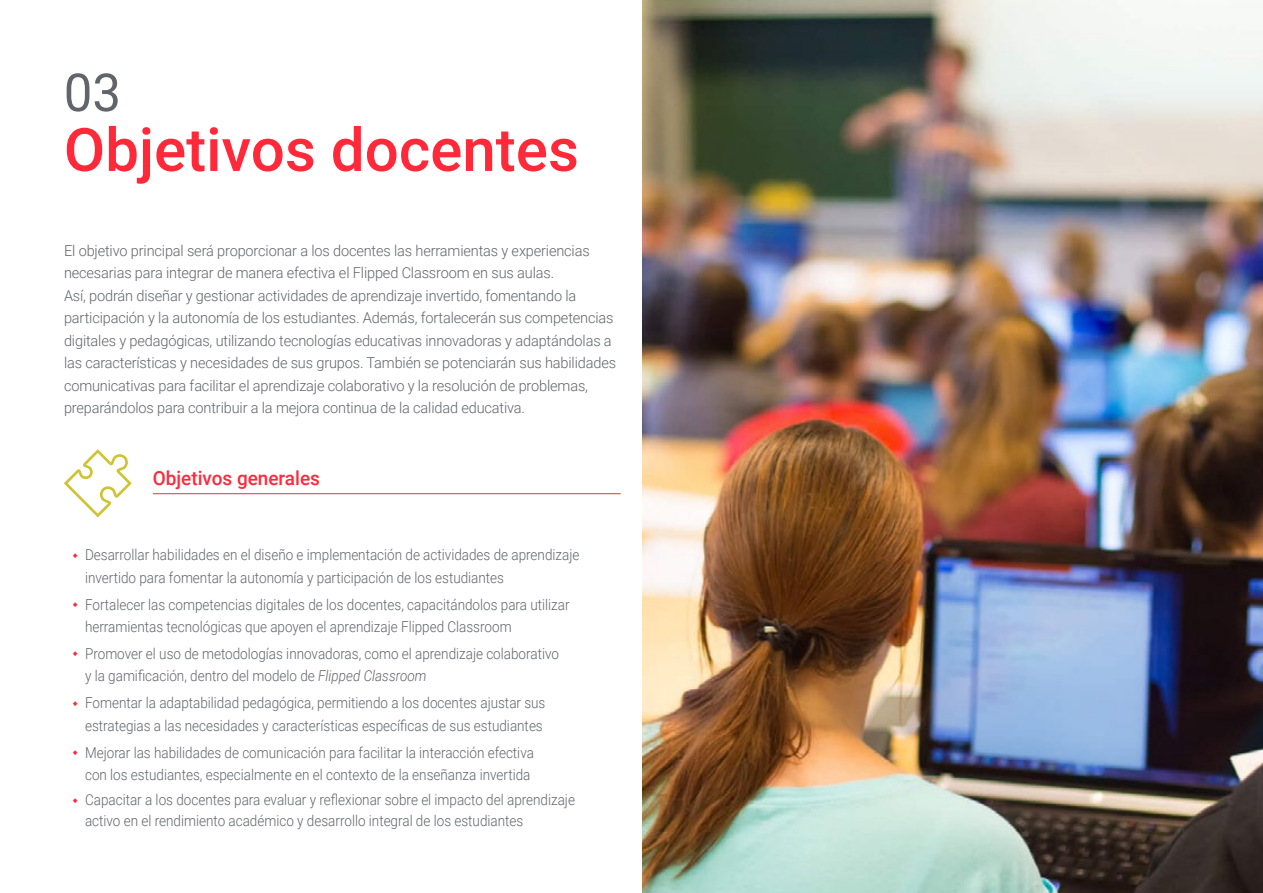
<style>
.page{position:relative;width:1263px;height:893px;background:#fff}
.page>*{position:absolute;margin:0;border:0;box-sizing:border-box;transform-origin:0 0}
.t1{font:500 60px "Roboto";color:#ff293a}
.t2{font:52.5px "Roboto";color:#61646a}
.t3{font:500 19.5px "Roboto";color:#ff293a}
.t4{font:300 15px/22.5px "Roboto";color:#61646a;scale:.9 1}
.t5{font:300 15px/22.5px "Roboto";color:#61646a}
.s1{font-style:italic}
</style>
<div class="page">
<img style="left:642px;top:0;width:621px;height:893px">
<hr style="left:153px;top:493px;width:468px;height:1px;background:#ff293a">
<svg style="left:64px;top:449px;width:68px;height:68px"></svg>
<h2 class="t2" style="left:64px;top:56px;width:59px">03</h2>
<h1 class="t1" style="left:64px;top:108px;width:517px">Objetivos docentes</h1>
<p class="t5" style="left:64px;top:239px;width:554px">El objetivo principal será proporcionar a los docentes las herramientas y experiencias necesarias para integrar de manera efectiva el Flipped Classroom en sus aulas.<br>Así, podrán diseñar y gestionar actividades de aprendizaje invertido, fomentando la participación y la autonomía de los estudiantes. Además, fortalecerán sus competencias digitales y pedagógicas, utilizando tecnologías educativas innovadoras y adaptándolas a las características y necesidades de sus grupos. También se potenciarán sus habilidades comunicativas para facilitar el aprendizaje colaborativo y la resolución de problemas, preparándolos para contribuir a la mejora continua de la calidad educativa.</p>
<h3 class="t3" style="left:153px;top:465px;width:169px">Objetivos generales</h3>
<p class="t4" style="left:85px;top:543px;width:551px">Desarrollar habilidades en el diseño e implementación de actividades de aprendizaje invertido para fomentar la autonomía y participación de los estudiantes</p>
<p class="t4" style="left:85px;top:593px;width:540px">Fortalecer las competencias digitales de los docentes, capacitándolos para utilizar herramientas tecnológicas que apoyen el aprendizaje Flipped Classroom</p>
<p class="t4" style="left:85px;top:642px;width:528px">Promover el uso de metodologías innovadoras, como el aprendizaje colaborativo y la gamificación, dentro del modelo de <span class="s1">Flipped Classroom</span></p>
<p class="t4" style="left:85px;top:691px;width:513px">Fomentar la adaptabilidad pedagógica, permitiendo a los docentes ajustar sus estrategias a las necesidades y características específicas de sus estudiantes</p>
<p class="t4" style="left:85px;top:740px;width:500px">Mejorar las habilidades de comunicación para facilitar la interacción efectiva con los estudiantes, especialmente en el contexto de la enseñanza invertida</p>
<p class="t4" style="left:85px;top:789px;width:546px;line-height:21px">Capacitar a los docentes para evaluar y reflexionar sobre el impacto del aprendizaje activo en el rendimiento académico y desarrollo integral de los estudiantes</p>
</div>
